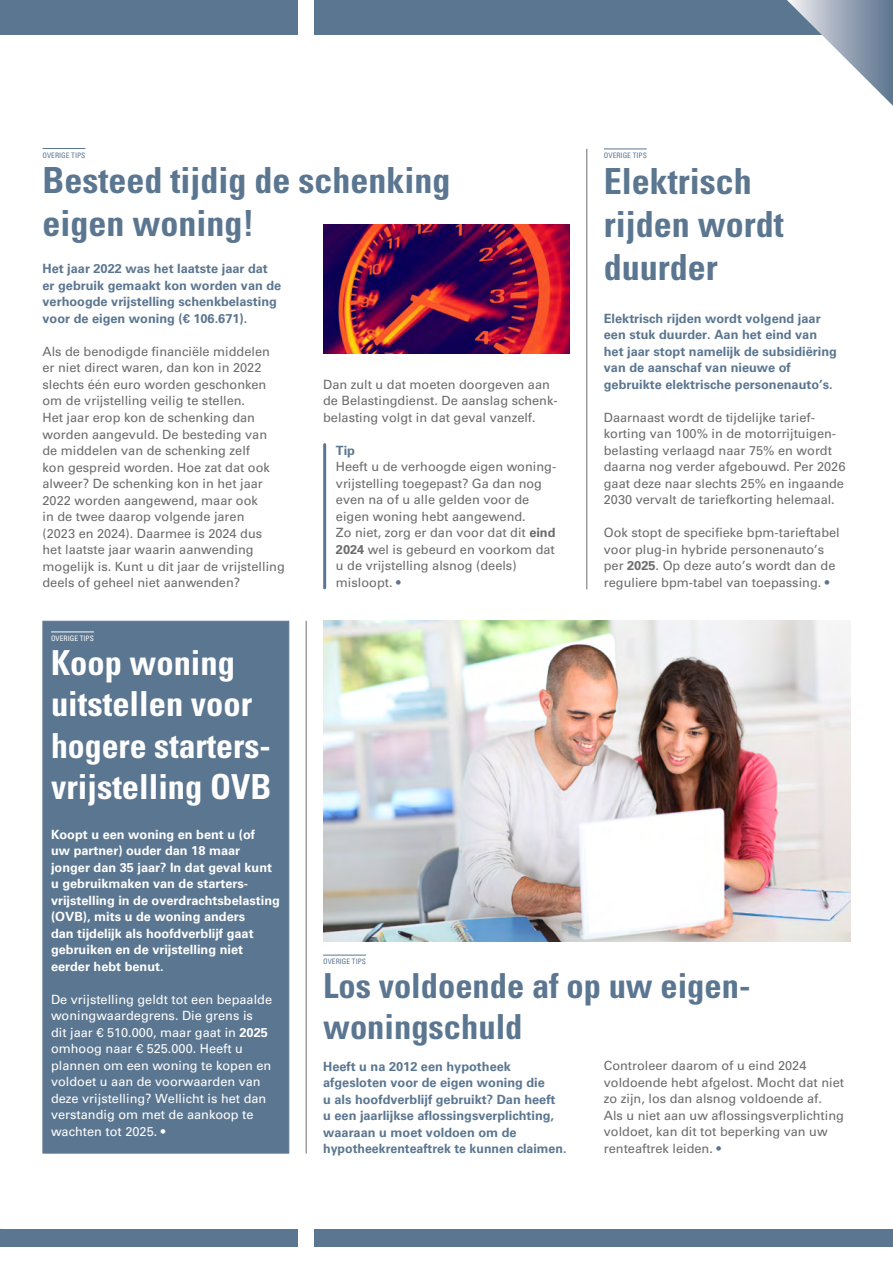
<style>
.page{position:relative;width:893px;height:1263px;background:#fff}
.page>*{position:absolute;margin:0;border:0;box-sizing:border-box;transform-origin:0 0}
.t1{font:700 condensed 36px/43.2px "Univers LT Std";color:#5b7690}
.t2{font:700 condensed 34.5px/41.4px "Univers LT Std";color:#fff}
.t3{font:700 condensed 34.5px/41.4px "Univers LT Std";color:#5b7690}
.t4{font:12.75px/16.5px "Univers LT Std";color:#6d6b6b}
.t5{font:700 12.75px/16.5px "Univers LT Std";color:#5b7690}
.t6{font:12.75px/16.5px "Univers LT Std";color:#fff}
.t7{font:700 12.75px/16.5px "Univers LT Std";color:#fff}
.t8{font:condensed 7.5px "Univers LT Std";color:#5b7690}
.t9{font:condensed 7.5px "Univers LT Std";color:#fff}
.s1{font-weight:700}
.s2{color:#5b7690}
</style>
<div class="page">
<div style="left:0;top:0;width:298px;height:34px;background:#5b7690"></div>
<div style="left:315px;top:0;width:578px;height:34px;background:#5b7690"></div>
<div style="left:0;top:1229px;width:298px;height:17px;background:#5b7690"></div>
<div style="left:315px;top:1229px;width:578px;height:17px;background:#5b7690"></div>
<svg style="left:787px;top:0;width:106px;height:106px"></svg>
<div style="left:43px;top:621px;width:246px;height:532px;background:#5b7690"></div>
<hr style="left:323px;top:955px;width:43px;height:1px;background:#5b7690">
<hr style="left:586px;top:149px;width:1px;height:440px;background:#6d6b6b">
<hr style="left:306px;top:621px;width:1px;height:532px;background:#6d6b6b">
<img style="left:323px;top:621px;width:527px;height:321px">
<hr style="left:43px;top:148px;width:42px;height:1px;background:#5b7690">
<hr style="left:51px;top:631px;width:43px;height:1px;background:#fff">
<hr style="left:323px;top:445px;width:3px;height:143px;background:#5b7690">
<hr style="left:604px;top:149px;width:43px;height:1px;background:#5b7690">
<img style="left:323px;top:224px;width:247px;height:129px">
<p class="t8" style="left:43px;top:150px;width:44px">OVERIGE TIPS</p>
<h1 class="t1" style="left:43px;top:159px;width:409px">Besteed tijdig de schenking eigen woning!</h1>
<p class="t5" style="left:43px;top:261px;width:240px">Het jaar 2022 was het laatste jaar dat er gebruik gemaakt kon worden van de verhoogde vrijstelling schenkbelasting voor de eigen woning (€ 106.671).</p>
<p class="t4" style="left:43px;top:343px;width:244px">Als de benodigde financiële middelen er niet direct waren, dan kon in 2022 slechts één euro worden geschonken om de vrijstelling veilig te stellen.<br>Het jaar erop kon de schenking dan worden aangevuld. De besteding van de middelen van de schenking zelf<br>kon gespreid worden. Hoe zat dat ook alweer? De schenking kon in het jaar 2022 worden aangewend, maar ook<br>in de twee daarop volgende jaren<br>(2023 en 2024). Daarmee is 2024 dus<br>het laatste jaar waarin aanwending mogelijk is. Kunt u dit jaar de vrijstelling deels of geheel niet aanwenden?</p>
<p class="t9" style="left:51px;top:633px;width:44px">OVERIGE TIPS</p>
<h2 class="t2" style="left:51px;top:642px;width:222px">Koop woning uitstellen voor hogere starters&shy;vrijstelling OVB</h2>
<p class="t4" style="left:323px;top:376px;width:236px">Dan zult u dat moeten doorgeven aan de Belastingdienst. De aanslag schenk&shy;belasting volgt in dat geval vanzelf.</p>
<p class="t5" style="left:336px;top:442px;width:21px">Tip</p>
<p class="t4" style="left:336px;top:458px;width:222px">Heeft u de verhoogde eigen woning&shy;vrijstelling toegepast? Ga dan nog even na of u alle gelden voor de eigen woning hebt aangewend.<br>Zo niet, zorg er dan voor dat dit <span class="s1">eind<br>2024</span> wel is gebeurd en voorkom dat u de vrijstelling alsnog (deels) misloopt. <span class="s2">•</span></p>
<p class="t8" style="left:604px;top:151px;width:44px">OVERIGE TIPS</p>
<h1 class="t1" style="left:604px;top:159px;width:181px">Elektrisch rijden wordt duurder</h1>
<p class="t5" style="left:604px;top:310px;width:235px">Elektrisch rijden wordt volgend jaar een stuk duurder. Aan het eind van het jaar stopt namelijk de subsidiëring van de aanschaf van nieuwe of gebruikte elektrische personenauto’s.</p>
<p class="t4" style="left:604px;top:409px;width:243px">Daarnaast wordt de tijdelijke tarief&shy;korting van 100% in de motorrijtuigen&shy;belasting verlaagd naar 75% en wordt daarna nog verder afgebouwd. Per 2026 gaat deze naar slechts 25% en ingaande 2030 vervalt de tariefkorting helemaal.</p>
<p class="t4" style="left:604px;top:524px;width:237px">Ook stopt de specifieke bpm-tarieftabel voor plug-in hybride personenauto’s per <span class="s1">2025</span>. Op deze auto’s wordt dan de reguliere bpm-tabel van toepassing. <span class="s2">•</span></p>
<p class="t7" style="left:51px;top:826px;width:230px">Koopt u een woning en bent u (of<br>uw partner) ouder dan 18 maar jonger dan 35 jaar? In dat geval kunt u gebruikmaken van de starters&shy;vrijstelling in de overdrachtsbelasting (OVB), mits u de woning anders<br>dan tijdelijk als hoofdverblijf gaat gebruiken en de vrijstelling niet eerder hebt benut.</p>
<p class="t6" style="left:51px;top:991px;width:223px">De vrijstelling geldt tot een bepaalde woningwaardegrens. Die grens is<br>dit jaar € 510.000, maar gaat in <span class="s1">2025 </span>omhoog naar € 525.000. Heeft u plannen om een woning te kopen en voldoet u aan de voorwaarden van deze vrijstelling? Wellicht is het dan verstandig om met de aankoop te wachten tot 2025. •</p>
<p class="t8" style="left:323px;top:957px;width:44px">OVERIGE TIPS</p>
<h2 class="t3" style="left:323px;top:965px;width:429px">Los voldoende af op uw eigen&shy;woningschuld</h2>
<p class="t5" style="left:323px;top:1058px;width:245px">Heeft u na 2012 een hypotheek afgesloten voor de eigen woning die<br>u als hoofdverblijf gebruikt? Dan heeft u een jaarlijkse aflossingsverplichting, waaraan u moet voldoen om de hypotheekrenteaftrek te kunnen claimen.</p>
<p class="t4" style="left:604px;top:1058px;width:242px">Controleer daarom of u eind 2024 voldoende hebt afgelost. Mocht dat niet zo zijn, los dan alsnog voldoende af.<br>Als u niet aan uw aflossingsverplichting voldoet, kan dit tot beperking van uw renteaftrek leiden. <span class="s2">•</span></p>
</div>
